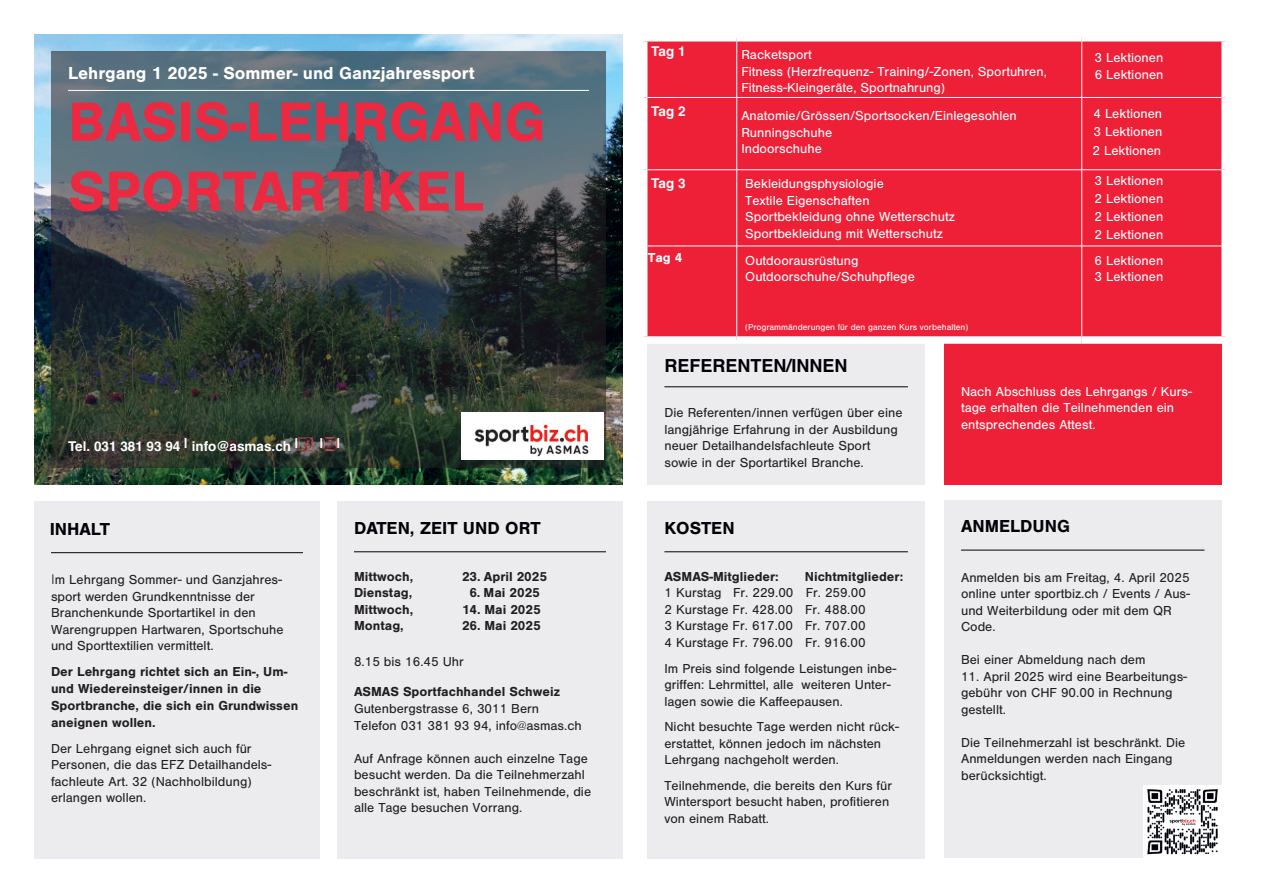
<style>
.page{position:relative;width:1263px;height:893px;background:#fff}
.page>*{position:absolute;margin:0;border:0;box-sizing:border-box;transform-origin:0 0}
.t1{font:700 58.5px "Nimbus San";color:#ed2841}
.t2{font:700 57px "Nimbus San";color:#ed2841}
.t3{font:700 18px "Nimbus San";color:#fff}
.t4{font:700 18px "Nimbus San";color:#000208}
.t5{font:700 18px "Helvetica";color:#000208}
.t6{font:13.5px/16.5px "Nimbus San";color:#231f20}
.t7{font:13.5px/16.5px "Nimbus San";color:#fff}
.t8{font:700 13.5px/17.1px "Nimbus San";color:#231f20}
.t9{font:700 13.5px "Helvetica";color:#fff}
.t10{font:700 13.5px "Nimbus San";color:#fff}
.t11{font:9px "Nimbus San";color:#fff}
.s1{font-family:"Helvetica";font-weight:300}
</style>
<div class="page">
<img style="left:34px;top:34px;width:589px;height:451px">
<svg style="left:51px;top:51px;width:555px;height:417px;background:#414f50"></svg>
<div style="left:34px;top:502px;width:286px;height:357px;background:#ececee"></div>
<hr style="left:51px;top:552px;width:252px;height:1px;background:#000208">
<div style="left:337px;top:502px;width:286px;height:357px;background:#ececee"></div>
<hr style="left:354px;top:551px;width:252px;height:1px;background:#000208">
<div style="left:647px;top:502px;width:278px;height:357px;background:#ececee"></div>
<hr style="left:664px;top:551px;width:244px;height:1px;background:#000208">
<div style="left:944px;top:337px;width:277px;height:148px;background:#ed2038"></div>
<div style="left:647px;top:337px;width:278px;height:148px;background:#ececee"></div>
<hr style="left:664px;top:386px;width:244px;height:1px;background:#000208">
<div style="left:944px;top:500px;width:277px;height:357px;background:#ececee"></div>
<hr style="left:961px;top:550px;width:243px;height:1px;background:#000208">
<img style="left:1144px;top:786px;width:77px;height:71px">
<img style="left:462px;top:412px;width:141px;height:47px">
<div style="left:647px;top:42px;width:574px;height:294px;background:#ed2038"></div>
<hr style="left:736px;top:42px;width:1px;height:55px;background:#fff">
<hr style="left:1081px;top:42px;width:1px;height:55px;background:#fff">
<hr style="left:736px;top:98px;width:1px;height:72px;background:#fff">
<hr style="left:1081px;top:98px;width:1px;height:72px;background:#fff">
<hr style="left:736px;top:170px;width:1px;height:76px;background:#fff">
<hr style="left:1081px;top:170px;width:1px;height:76px;background:#fff">
<hr style="left:736px;top:246px;width:1px;height:90px;background:#fff">
<hr style="left:1081px;top:246px;width:1px;height:90px;background:#fff">
<hr style="left:647px;top:97px;width:90px;height:1px;background:#fff">
<hr style="left:737px;top:97px;width:345px;height:1px;background:#fff">
<hr style="left:1082px;top:97px;width:139px;height:1px;background:#fff">
<hr style="left:647px;top:169px;width:90px;height:1px;background:#fff">
<hr style="left:737px;top:169px;width:345px;height:1px;background:#fff">
<hr style="left:1082px;top:169px;width:139px;height:1px;background:#fff">
<hr style="left:647px;top:246px;width:90px;height:1px;background:#fff">
<hr style="left:737px;top:246px;width:345px;height:1px;background:#fff">
<hr style="left:1082px;top:246px;width:139px;height:1px;background:#fff">
<div style="left:640px;top:336px;width:97px;height:8px;background:#fff"></div>
<div style="left:737px;top:336px;width:345px;height:8px;background:#fff"></div>
<div style="left:1082px;top:336px;width:147px;height:8px;background:#fff"></div>
<hr style="left:68px;top:90px;width:521px;height:1px;background:#fff">
<img style="left:299px;top:437px;width:13px;height:14px">
<img style="left:323px;top:437px;width:14px;height:14px">
<h3 class="t3" style="left:68px;top:63px;width:408px">Lehrgang 1 2025 - Sommer- und Ganzjahressport</h3>
<h2 class="t2" style="left:68px;top:90px;width:479px">BASIS-LEHRGANG</h2>
<h1 class="t1" style="left:68px;top:158px;width:417px">SPORTARTIKEL</h1>
<p class="t9" style="left:68px;top:438px;width:232px">Tel. 031 381 93 94 | info@asmas.ch |</p>
<p class="t9" style="left:320px;top:435px;width:23px">| |</p>
<h3 class="t4" style="left:50px;top:519px;width:62px">INHALT</h3>
<p class="t6" style="left:51px;top:572px;width:234px"><span class="s1">I</span>m Lehrgang Sommer- und Ganzjahres&shy;sport werden Grundkenntnisse der Branchenkunde Sportartikel in den Warengruppen Hartwaren, Sportschuhe und Sporttextilien vermittelt.</p>
<p class="t8" style="left:51px;top:663px;width:249px">Der Lehrgang richtet sich an Ein-, Um&shy;und Wiedereinsteiger/innen in die<br>Sportbranche, die sich ein Grundwissen aneignen wollen.</p>
<p class="t6" style="left:51px;top:740px;width:222px">Der Lehrgang eignet sich auch für<br>Personen, die das EFZ Detailhandels&shy;fachleute Art. 32 (Nachholbildung) erlangen wollen.</p>
<h3 class="t4" style="left:354px;top:518px;width:188px">DATEN, ZEIT UND ORT</h3>
<p class="t8" style="left:354px;top:568px;width:61px">Mittwoch,</p>
<p class="t8" style="left:462px;top:568px;width:86px">23. April 2025</p>
<p class="t8" style="left:354px;top:584px;width:60px">Dienstag,</p>
<p class="t8" style="left:469px;top:585px;width:72px">6. Mai 2025</p>
<p class="t8" style="left:354px;top:601px;width:61px">Mittwoch,</p>
<p class="t8" style="left:462px;top:601px;width:80px">14. Mai 2025</p>
<p class="t8" style="left:354px;top:617px;width:51px">Montag,</p>
<p class="t8" style="left:462px;top:617px;width:80px">26. Mai 2025</p>
<p class="t6" style="left:354px;top:653px;width:111px">8.15 bis 16.45 Uhr</p>
<p class="t8" style="left:354px;top:683px;width:207px">ASMAS Sportfachhandel Schweiz</p>
<p class="t6" style="left:354px;top:701px;width:229px">Gutenbergstrasse 6, 3011 Bern<br>Telefon 031 381 93 94, info@asmas.ch</p>
<p class="t6" style="left:354px;top:750px;width:239px">Auf Anfrage können auch einzelne Tage besucht werden. Da die Teilnehmerzahl beschränkt ist, haben Teilnehmende, die alle Tage besuchen Vorrang.</p>
<p class="t9" style="left:651px;top:43px;width:36px">Tag 1</p>
<p class="t9" style="left:651px;top:103px;width:36px">Tag 2</p>
<p class="t7" style="left:741px;top:47px;width:307px">Racketsport<br>Fitness (Herzfrequenz- Training/-Zonen, Sportuhren,<br>Fitness-Kleingeräte, Sportnahrung)</p>
<p class="t7" style="left:1094px;top:48px;width:70px;line-height:17.7px">3 Lektionen<br>6 Lektionen</p>
<p class="t7" style="left:741px;top:108px;width:277px">Anatomie/Grössen/Sportsocken/Einlegesohlen<br>Runningschuhe<br>Indoorschuhe</p>
<p class="t7" style="left:1092px;top:104px;width:71px;line-height:18.6px;text-align:justify">4 Lektionen 3 Lektionen 2 Lektionen</p>
<p class="t9" style="left:651px;top:175px;width:36px">Tag 3</p>
<p class="t7" style="left:745px;top:176px;width:211px">Bekleidungsphysiologie<br>Textile Eigenschaften<br>Sportbekleidung ohne Wetterschutz<br>Sportbekleidung mit Wetterschutz</p>
<p class="t7" style="left:1094px;top:172px;width:70px;line-height:18px;text-align:justify">3 Lektionen 2 Lektionen 2 Lektionen 2 Lektionen</p>
<p class="t10" style="left:648px;top:250px;width:36px">Tag 4</p>
<p class="t7" style="left:745px;top:252px;width:171px">Outdoorausrüstung<br>Outdoorschuhe/Schuhpflege</p>
<p class="t7" style="left:1094px;top:252px;width:70px">6 Lektionen<br>3 Lektionen</p>
<p class="t11" style="left:745px;top:323px;width:224px">(Programmänderungen für den ganzen Kurs vorbehalten)</p>
<h3 class="t5" style="left:664px;top:354px;width:185px">REFERENTEN/INNEN</h3>
<p class="t6" style="left:664px;top:405px;width:240px">Die Referenten/innen verfügen über eine langjährige Erfahrung in der Ausbildung neuer Detailhandelsfachleute Sport sowie in der Sportartikel Branche.</p>
<h3 class="t4" style="left:664px;top:518px;width:72px">KOSTEN</h3>
<p class="t8" style="left:664px;top:568px;width:116px">ASMAS-Mitglieder:</p>
<p class="t8" style="left:805px;top:568px;width:100px">Nichtmitglieder:</p>
<p class="t6" style="left:664px;top:585px;width:203px;text-align:justify">1 Kurstag Fr. 229.00 Fr. 259.00<br>2 Kurstage Fr. 428.00 Fr. 488.00<br>3 Kurstage Fr. 617.00 Fr. 707.00<br>4 Kurstage Fr. 796.00 Fr. 916.00</p>
<p class="t6" style="left:664px;top:660px;width:233px">Im Preis sind folgende Leistungen inbe&shy;griffen: Lehrmittel, alle weiteren Unter&shy;lagen sowie die Kaffeepausen.</p>
<p class="t6" style="left:664px;top:718px;width:236px">Nicht besuchte Tage werden nicht rück&shy;erstattet, können jedoch im nächsten<br>Lehrgang nachgeholt werden.</p>
<p class="t6" style="left:664px;top:777px;width:229px">Teilnehmende, die bereits den Kurs für<br>Wintersport besucht haben, profitieren von einem Rabatt.</p>
<p class="t7" style="left:961px;top:383px;width:233px">Nach Abschluss des Lehrgangs / Kurs&shy;tage erhalten die Teilnehmenden ein entsprechendes Attest.</p>
<h3 class="t4" style="left:961px;top:516px;width:110px">ANMELDUNG</h3>
<p class="t6" style="left:961px;top:569px;width:231px">Anmelden bis am Freitag, 4. April 2025 online unter sportbiz.ch / Events / Aus&shy;und Weiterbildung oder mit dem QR<br>Code.</p>
<p class="t6" style="left:961px;top:651px;width:186px">Bei einer Abmeldung nach dem</p>
<p class="t6" style="left:961px;top:668px;width:228px">11. April 2025 wird eine Bearbeitungs&shy;gebühr von CHF 90.00 in Rechnung gestellt.</p>
<p class="t6" style="left:961px;top:734px;width:226px">Die Teilnehmerzahl ist beschränkt. Die<br>Anmeldungen werden nach Eingang berücksichtigt.</p>
</div>
